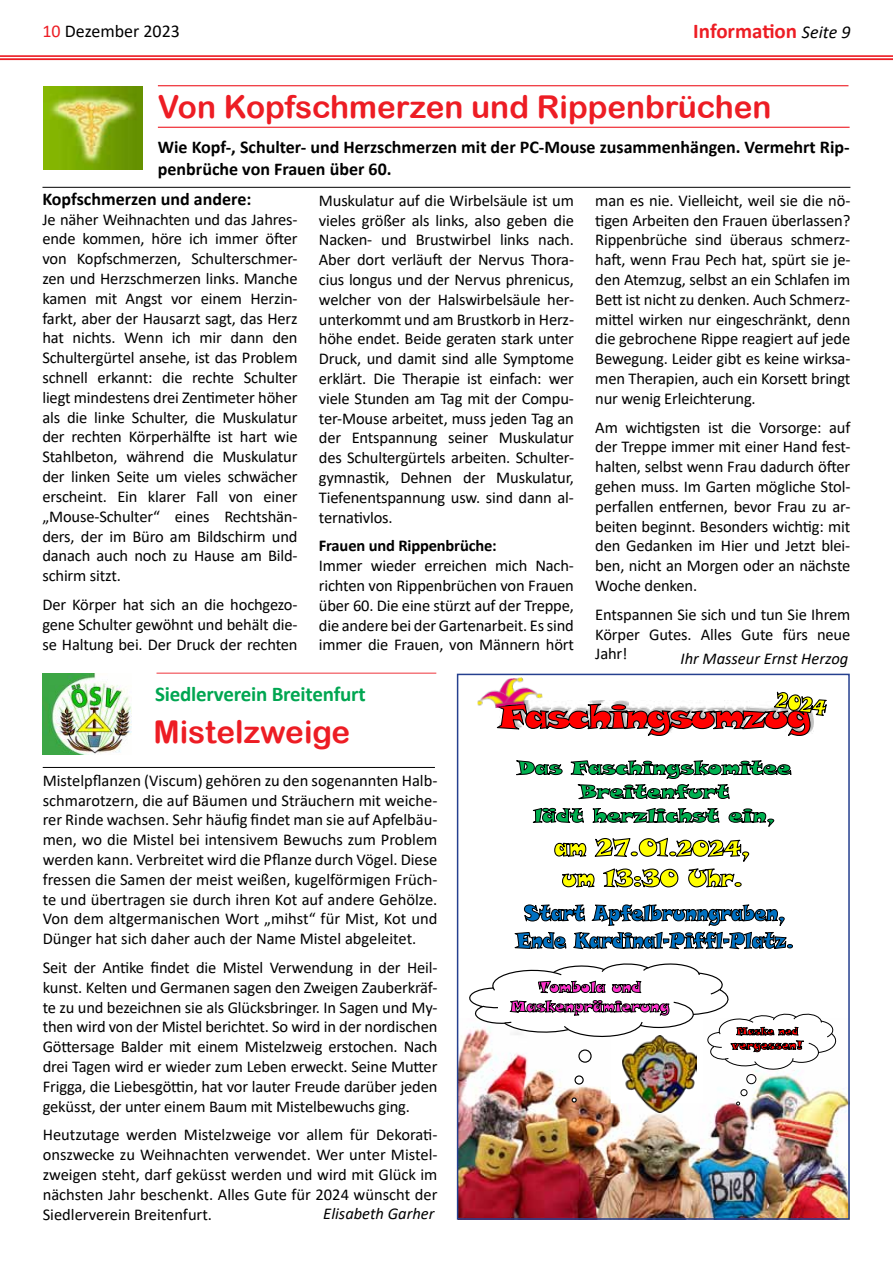
<style>
.page{position:relative;width:893px;height:1263px;background:#fff}
.page>*{position:absolute;margin:0;border:0;box-sizing:border-box;transform-origin:0 0}
.t1{font:31.5px "Arial Rounded MT Bold";color:#ed1d24}
.t2{font:700 21px "Calibri";letter-spacing:-.01em;color:#00a651}
.t3{font:700 21px "Calibri";color:#ed1d24}
.t4{font:700 18px/21.6px "Calibri";color:#000}
.t5{font:18px "Calibri";color:#000}
.t6{font:16.5px/19.8px "Calibri";letter-spacing:-.01em;color:#000;text-align:justify}
.t7{font:italic 16.5px "Calibri";color:#000}
.t8{font:700 16.5px "Calibri";letter-spacing:-.01em;color:#000}
.s1{color:#ed1d24}
.s2{font-weight:400;font-style:italic;font-size:18px;color:#000}
</style>
<div class="page">
<hr style="left:0;top:55px;width:893px;height:2px;background:#ed1d24">
<hr style="left:0;top:58px;width:893px;height:2px;background:#ed1d24">
<hr style="left:158px;top:85px;width:690px;height:1px;background:#ed1d24">
<hr style="left:158px;top:127px;width:692px;height:1px;background:#ed1d24">
<hr style="left:42px;top:187px;width:808px;height:1px;background:#000">
<img style="left:43px;top:87px;width:99px;height:82px">
<hr style="left:157px;top:673px;width:279px;height:1px;background:#ed1d24">
<hr style="left:43px;top:767px;width:392px;height:1px;background:#000">
<img style="left:42px;top:674px;width:90px;height:81px">
<img style="left:460px;top:1035px;width:387px;height:182px">
<svg style="left:516px;top:760px;width:275px;height:40px"></svg>
<svg style="left:532px;top:808px;width:242px;height:19px"></svg>
<svg style="left:554px;top:837px;width:196px;height:51px"></svg>
<svg style="left:514px;top:904px;width:279px;height:46px"></svg>
<div style="left:611px;top:1018px;width:92px;height:84px;background:#fff"></div>
<svg style="left:575px;top:1076px;width:8px;height:8px"></svg>
<svg style="left:572px;top:1097px;width:5px;height:6px"></svg>
<div style="left:574px;top:1075px;width:10px;height:9px;border:1px solid #000;border-radius:50%"></div>
<div style="left:741px;top:1089px;width:6px;height:7px;background:#fff;border-radius:50%"></div>
<div style="left:747px;top:1074px;width:9px;height:10px;background:#fff;border-radius:50%"></div>
<svg style="left:736px;top:1102px;width:4px;height:3px"></svg>
<div style="left:741px;top:1089px;width:6px;height:7px;border:1px solid #000;border-radius:50%"></div>
<div style="left:746px;top:1074px;width:10px;height:10px;border:1px solid #000;border-radius:50%"></div>
<svg style="left:466px;top:963px;width:372px;height:107px"></svg>
<img style="left:623px;top:1036px;width:73px;height:76px">
<svg style="left:496px;top:691px;width:331px;height:45px"></svg>
<img style="left:477px;top:677px;width:66px;height:33px">
<div style="left:457px;top:674px;width:393px;height:546px;border:2px solid #25408f"></div>
<p class="t5" style="left:43px;top:18px;width:139px"><span class="s1">10</span> Dezember 2023</p>
<p class="t3" style="left:693px;top:16px;width:159px">Information <span class="s2">Seite 9</span></p>
<h1 class="t1" style="left:158px;top:88px;width:615px">Von Kopfschmerzen und Rippenbrüchen</h1>
<p class="t4" style="left:158px;top:136px;width:693px">Wie Kopf-, Schulter- und Herzschmerzen mit der PC-Mouse zusammenhängen. Vermehrt Rip&shy;penbrüche von Frauen über 60.</p>
<p class="t4" style="left:42px;top:188px;width:210px">Kopfschmerzen und andere:</p>
<p class="t6" style="left:42px;top:209px;width:257px">Je näher Weihnachten und das Jahres&shy;ende kommen, höre ich immer öfter von Kopfschmerzen, Schulterschmer&shy;zen und Herzschmerzen links. Manche kamen mit Angst vor einem Herzin&shy;farkt, aber der Hausarzt sagt, das Herz hat nichts. Wenn ich mir dann den Schultergürtel ansehe, ist das Problem schnell erkannt: die rechte Schulter liegt mindestens drei Zentimeter höher als die linke Schulter, die Muskulatur der rechten Körperhälfte ist hart wie Stahlbeton, während die Muskulatur der linken Seite um vieles schwächer erscheint. Ein klarer Fall von einer „Mouse-Schulter“ eines Rechtshän&shy;ders, der im Büro am Bildschirm und danach auch noch zu Hause am Bild&shy;schirm sitzt.</p>
<p class="t6" style="left:42px;top:594px;width:257px">Der Körper hat sich an die hochgezo&shy;gene Schulter gewöhnt und behält die&shy;se Haltung bei. Der Druck der rechten</p>
<p class="t6" style="left:319px;top:190px;width:257px">Muskulatur auf die Wirbelsäule ist um vieles größer als links, also geben die Nacken- und Brustwirbel links nach.<br>Aber dort verläuft der Nervus Thora&shy;cius longus und der Nervus phrenicus, welcher von der Halswirbelsäule her&shy;unterkommt und am Brustkorb in Herz&shy;höhe endet. Beide geraten stark unter Druck, und damit sind alle Symptome erklärt. Die Therapie ist einfach: wer viele Stunden am Tag mit der Compu&shy;ter-Mouse arbeitet, muss jeden Tag an der Entspannung seiner Muskulatur des Schultergürtels arbeiten. Schulter&shy;gymnastik, Dehnen der Muskulatur, Tiefenentspannung usw. sind dann al&shy;ternativlos.</p>
<p class="t8" style="left:319px;top:534px;width:179px">Frauen und Rippenbrüche:</p>
<p class="t6" style="left:319px;top:555px;width:257px">Immer wieder erreichen mich Nach&shy;richten von Rippenbrüchen von Frauen über 60. Die eine stürzt auf der Treppe, die andere bei der Gartenarbeit. Es sind immer die Frauen, von Männern hört</p>
<p class="t2" style="left:155px;top:679px;width:212px">Siedlerverein Breitenfurt</p>
<h1 class="t1" style="left:153px;top:713px;width:198px">Mistelzweige</h1>
<p class="t6" style="left:43px;top:770px;width:396px">Mistelpflanzen (Viscum) gehören zu den sogenannten Halb&shy;schmarotzern, die auf Bäumen und Sträuchern mit weiche&shy;rer Rinde wachsen. Sehr häufig findet man sie auf Apfelbäu&shy;men, wo die Mistel bei intensivem Bewuchs zum Problem werden kann. Verbreitet wird die Pflanze durch Vögel. Diese fressen die Samen der meist weißen, kugelförmigen Früch&shy;te und übertragen sie durch ihren Kot auf andere Gehölze.<br>Von dem altgermanischen Wort „mihst“ für Mist, Kot und Dünger hat sich daher auch der Name Mistel abgeleitet.</p>
<p class="t6" style="left:43px;top:957px;width:396px">Seit der Antike findet die Mistel Verwendung in der Heil&shy;kunst. Kelten und Germanen sagen den Zweigen Zauberkräf&shy;te zu und bezeichnen sie als Glücksbringer. In Sagen und My&shy;then wird von der Mistel berichtet. So wird in der nordischen Göttersage Balder mit einem Mistelzweig erstochen. Nach drei Tagen wird er wieder zum Leben erweckt. Seine Mutter Frigga, die Liebesgöttin, hat vor lauter Freude darüber jeden geküsst, der unter einem Baum mit Mistelbewuchs ging.</p>
<p class="t6" style="left:43px;top:1124px;width:396px">Heutzutage werden Mistelzweige vor allem für Dekorati&shy;onszwecke zu Weihnachten verwendet. Wer unter Mistel&shy;zweigen steht, darf geküsst werden und wird mit Glück im nächsten Jahr beschenkt. Alles Gute für 2024 wünscht der Siedlerverein Breitenfurt.</p>
<p class="t7" style="left:323px;top:1202px;width:113px">Elisabeth Garher</p>
<p class="t6" style="left:595px;top:190px;width:257px">man es nie. Vielleicht, weil sie die nö&shy;tigen Arbeiten den Frauen überlassen?<br>Rippenbrüche sind überaus schmerz&shy;haft, wenn Frau Pech hat, spürt sie je&shy;den Atemzug, selbst an ein Schlafen im Bett ist nicht zu denken. Auch Schmerz&shy;mittel wirken nur eingeschränkt, denn die gebrochene Rippe reagiert auf jede Bewegung. Leider gibt es keine wirksa&shy;men Therapien, auch ein Korsett bringt nur wenig Erleichterung.</p>
<p class="t6" style="left:595px;top:417px;width:257px">Am wichtigsten ist die Vorsorge: auf der Treppe immer mit einer Hand fest&shy;halten, selbst wenn Frau dadurch öfter gehen muss. Im Garten mögliche Stol&shy;perfallen entfernen, bevor Frau zu ar&shy;beiten beginnt. Besonders wichtig: mit den Gedanken im Hier und Jetzt blei&shy;ben, nicht an Morgen oder an nächste Woche denken.</p>
<p class="t6" style="left:595px;top:604px;width:257px">Entspannen Sie sich und tun Sie Ihrem Körper Gutes. Alles Gute fürs neue Jahr!</p>
<p class="t7" style="left:680px;top:647px;width:169px">Ihr Masseur Ernst Herzog</p>
</div>
